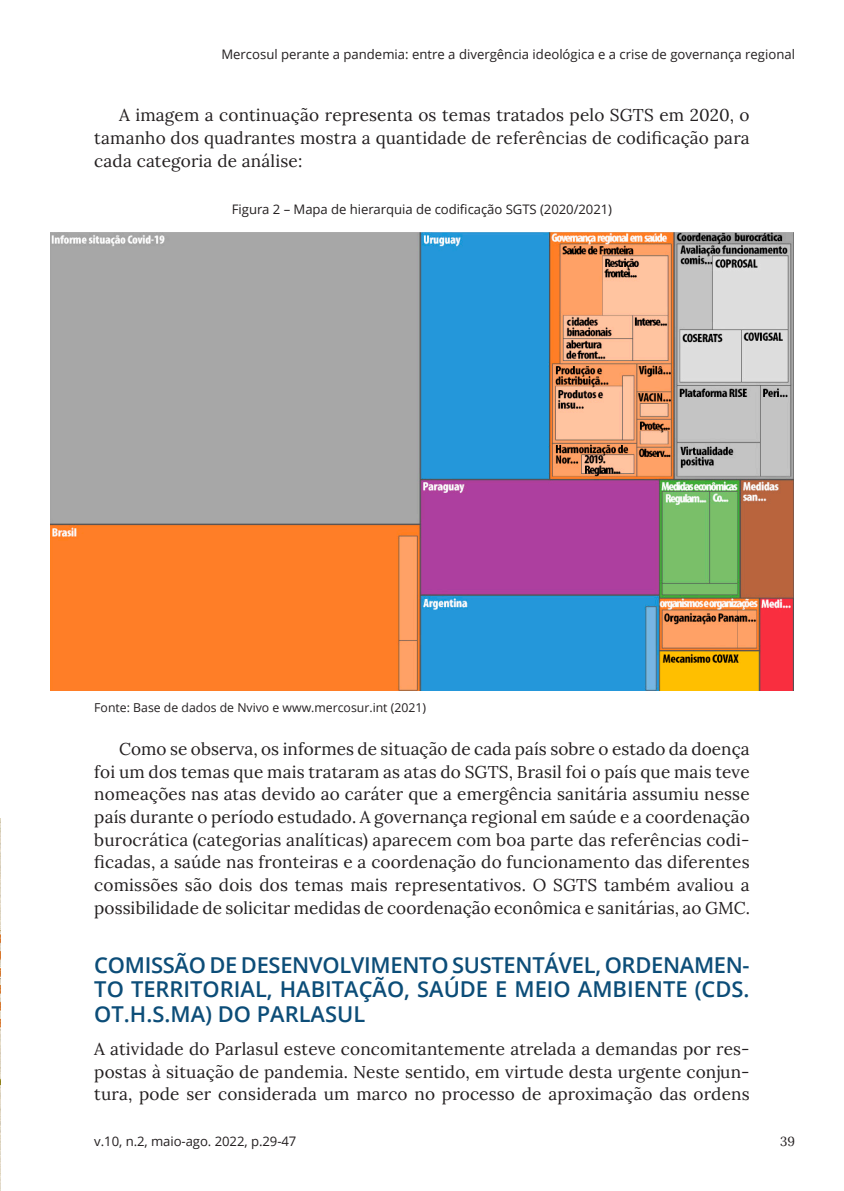
<style>
.page{position:relative;width:844px;height:1191px;background:#fff}
.page>*{position:absolute;margin:0;border:0;box-sizing:border-box;transform-origin:0 0}
.Subtitulo_-_nivel_1{font:600 21.88px/24.5px "Open Sans";color:#0c4d78;text-align:justify}
.TEXTO_GERAL{font:17.15px/22.6px "Lora";letter-spacing:.01em;color:#231f20;text-align:justify}
.Título_tabela{font:13.12px "Open Sans";color:#231f20}
.t1{font:13.12px "Lora";color:#231f20}
.fonte_tabela{font:12.25px "Open Sans";color:#231f20}
</style>
<div class="page">
<img style="left:51px;top:233px;width:741px;height:457px">
<img style="left:0;top:819px;width:1px;height:372px">
<p class="Título_tabela" style="left:221px;top:45px;width:575px">Mercosul perante a pandemia: entre a divergência ideológica e a crise de governança regional</p>
<p class="TEXTO_GERAL" style="left:94px;top:103px;width:656px;text-indent:25px">A imagem a continuação representa os temas tratados pelo SGTS em 2020, o tamanho dos quadrantes mostra a quantidade de referências de codificação para cada categoria de análise:</p>
<p class="Título_tabela" style="left:232px;top:200px;width:381px">Figura 2 – Mapa de hierarquia de codificação SGTS (2020/2021)</p>
<p class="fonte_tabela" style="left:94px;top:699px;width:333px">Fonte: Base de dados de Nvivo e www.mercosur.int (2021)</p>
<p class="TEXTO_GERAL" style="left:94px;top:736px;width:657px;text-indent:25px">Como se observa, os informes de situação de cada país sobre o estado da doença foi um dos temas que mais trataram as atas do SGTS, Brasil foi o país que mais teve nomeações nas atas devido ao caráter que a emergência sanitária assumiu nesse país durante o período estudado. A governança regional em saúde e a coordenação burocrática (categorias analíticas) aparecem com boa parte das referências codi&shy;ficadas, a saúde nas fronteiras e a coordenação do funcionamento das diferentes comissões são dois dos temas mais representativos. O SGTS também avaliou a possibilidade de solicitar medidas de coordenação econômica e sanitárias, ao GMC.</p>
<p class="Subtitulo_-_nivel_1" style="left:94px;top:952px;width:656px">COMISSÃO DE DESENVOLVIMENTO SUSTENTÁVEL, ORDENAMEN-TO TERRITORIAL, HABITAÇÃO, SAÚDE E MEIO AMBIENTE (CDS.<br>OT.H.S.MA) DO PARLASUL</p>
<p class="TEXTO_GERAL" style="left:94px;top:1036px;width:656px">A atividade do Parlasul esteve concomitantemente atrelada a demandas por res&shy;postas à situação de pandemia. Neste sentido, em virtude desta urgente conjun&shy;tura, pode ser considerada um marco no processo de aproximação das ordens</p>
<p class="Título_tabela" style="left:94px;top:1132px;width:203px">v.10, n.2, maio-ago. 2022, p.29-47</p>
<p class="t1" style="left:780px;top:1131px;width:16px">39</p>
</div>
